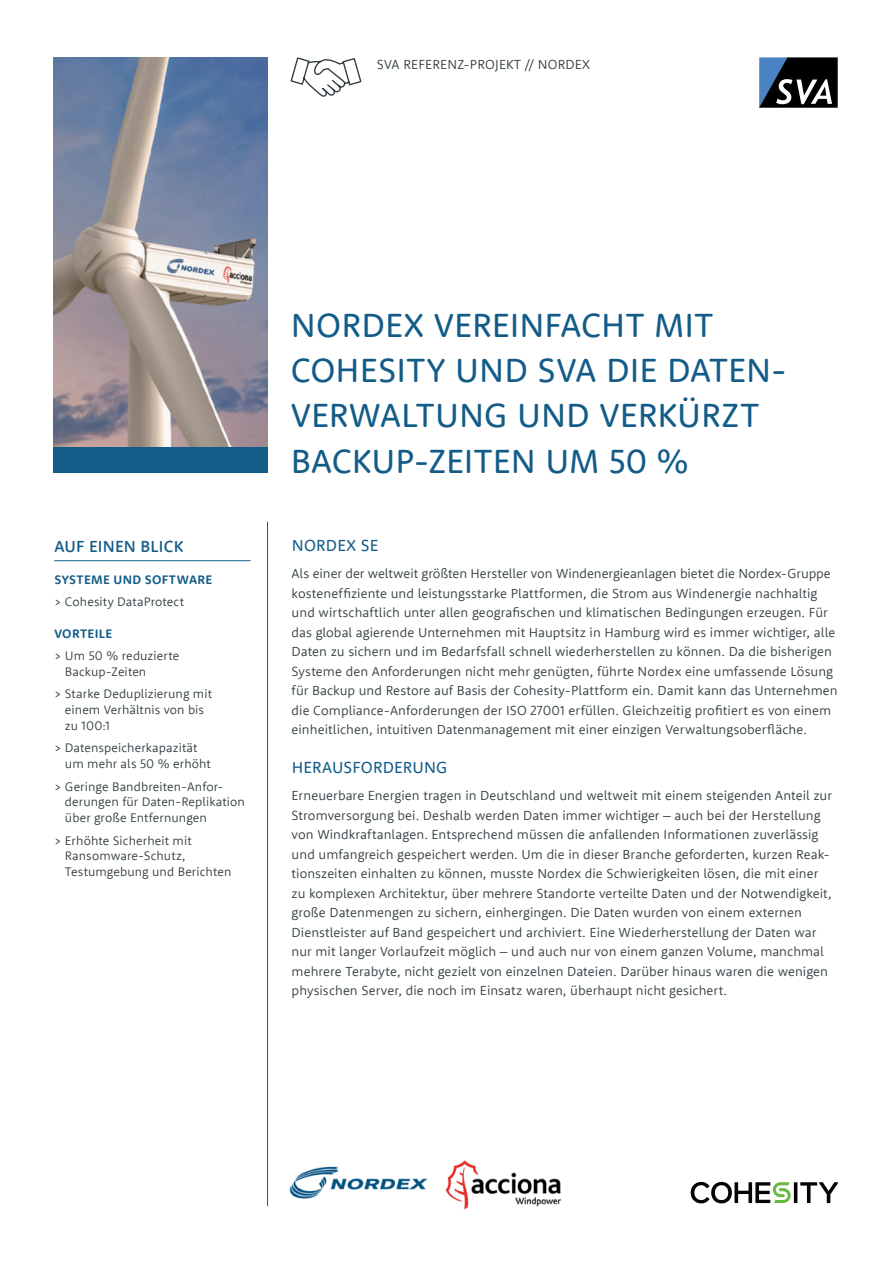
<style>
.page{position:relative;width:893px;height:1263px;background:#fff}
.page>*{position:absolute;margin:0;border:0;box-sizing:border-box;transform-origin:0 0}
.t1{font:34.5px/45.3px "Rooney Sans";color:#135c88}
.t2{font:16.5px "Rooney Sans";letter-spacing:.015em;color:#135c88}
.t3{font:500 16.5px "Rooney Sans";letter-spacing:.015em;color:#135c88}
.t4{font:300 13.5px/19.5px "Rooney Sans";color:#2f3b3f}
.t5{font:300 12.75px/15.8px "Rooney Sans";letter-spacing:.005em;color:#2f3b3f}
.t6{font:700 12.75px "Rooney Sans";letter-spacing:.03em;color:#135c88}
</style>
<div class="page">
<svg style="left:759px;top:57px;width:79px;height:51px;background:#36404c"></svg>
<hr style="left:267px;top:522px;width:1px;height:684px;background:#135c88">
<svg style="left:290px;top:57px;width:72px;height:40px"></svg>
<hr style="left:54px;top:560px;width:197px;height:1px;background:#135c88">
<hr style="left:794px;top:1182px;width:3px;height:21px;background:#040503">
<svg style="left:800px;top:1182px;width:38px;height:21px"></svg>
<svg style="left:691px;top:1182px;width:100px;height:21px"></svg>
<img style="left:290px;top:1160px;width:271px;height:50px">
<img style="left:53px;top:57px;width:215px;height:390px">
<div style="left:53px;top:447px;width:215px;height:26px;background:#135c88"></div>
<p class="t4" style="left:377px;top:54px;width:215px">SVA REFERENZ-PROJEKT // NORDEX</p>
<p class="t3" style="left:54px;top:536px;width:130px">AUF EINEN BLICK</p>
<p class="t6" style="left:54px;top:571px;width:159px">SYSTEME UND SOFTWARE</p>
<p class="t5" style="left:54px;top:593px;width:131px">&gt; Cohesity DataProtect</p>
<p class="t6" style="left:54px;top:625px;width:59px">VORTEILE</p>
<p class="t5" style="left:65px;top:647px;width:116px;text-indent:-11px">&gt; Um 50 % reduzierte<br>Backup-Zeiten</p>
<p class="t5" style="left:65px;top:686px;width:148px;text-indent:-11px">&gt; Starke Deduplizierung mit einem Verhältnis von bis zu 100:1</p>
<p class="t5" style="left:65px;top:740px;width:147px;text-indent:-11px">&gt; Datenspeicherkapazität um mehr als 50 % erhöht</p>
<p class="t5" style="left:65px;top:778px;width:181px;text-indent:-11px">&gt; Geringe Bandbreiten-Anfor&shy;derungen für Daten-Replikation über große Entfernungen</p>
<p class="t5" style="left:65px;top:832px;width:168px;text-indent:-11px">&gt; Erhöhte Sicherheit mit<br>Ransomware-Schutz,<br>Testumgebung und Berichten</p>
<h1 class="t1" style="left:291px;top:301px;width:498px">NORDEX VEREINFACHT MIT<br>COHESITY UND SVA DIE DATEN-<br>VERWALTUNG UND VERKÜRZT<br>BACKUP-ZEITEN UM 50 %</h1>
<p class="t2" style="left:292px;top:535px;width:88px">NORDEX SE</p>
<p class="t4" style="left:292px;top:563px;width:548px">Als einer der weltweit größten Hersteller von Windenergieanlagen bietet die Nordex-Gruppe kosteneffiziente und leistungsstarke Plattformen, die Strom aus Windenergie nachhaltig und wirtschaftlich unter allen geografischen und klimatischen Bedingungen erzeugen. Für das global agierende Unternehmen mit Hauptsitz in Hamburg wird es immer wichtiger, alle Daten zu sichern und im Bedarfsfall schnell wiederherstellen zu können. Da die bisherigen Systeme den Anforderungen nicht mehr genügten, führte Nordex eine umfassende Lösung für Backup und Restore auf Basis der Cohesity-Plattform ein. Damit kann das Unternehmen die Compliance-Anforderungen der ISO 27001 erfüllen. Gleichzeitig profitiert es von einem einheitlichen, intuitiven Datenmanagement mit einer einzigen Verwaltungsoberfläche.</p>
<p class="t2" style="left:292px;top:757px;width:157px">HERAUSFORDERUNG</p>
<p class="t4" style="left:292px;top:785px;width:542px">Erneuerbare Energien tragen in Deutschland und weltweit mit einem steigenden Anteil zur Stromversorgung bei. Deshalb werden Daten immer wichtiger – auch bei der Herstellung von Windkraftanlagen. Entsprechend müssen die anfallenden Informationen zuverlässig und umfangreich gespeichert werden. Um die in dieser Branche geforderten, kurzen Reak&shy;tionszeiten einhalten zu können, musste Nordex die Schwierigkeiten lösen, die mit einer zu komplexen Architektur, über mehrere Standorte verteilte Daten und der Notwendigkeit, große Datenmengen zu sichern, einhergingen. Die Daten wurden von einem externen Dienstleister auf Band gespeichert und archiviert. Eine Wiederherstellung der Daten war nur mit langer Vorlaufzeit möglich – und auch nur von einem ganzen Volume, manchmal mehrere Terabyte, nicht gezielt von einzelnen Dateien. Darüber hinaus waren die wenigen physischen Server, die noch im Einsatz waren, überhaupt nicht gesichert.</p>
</div>
